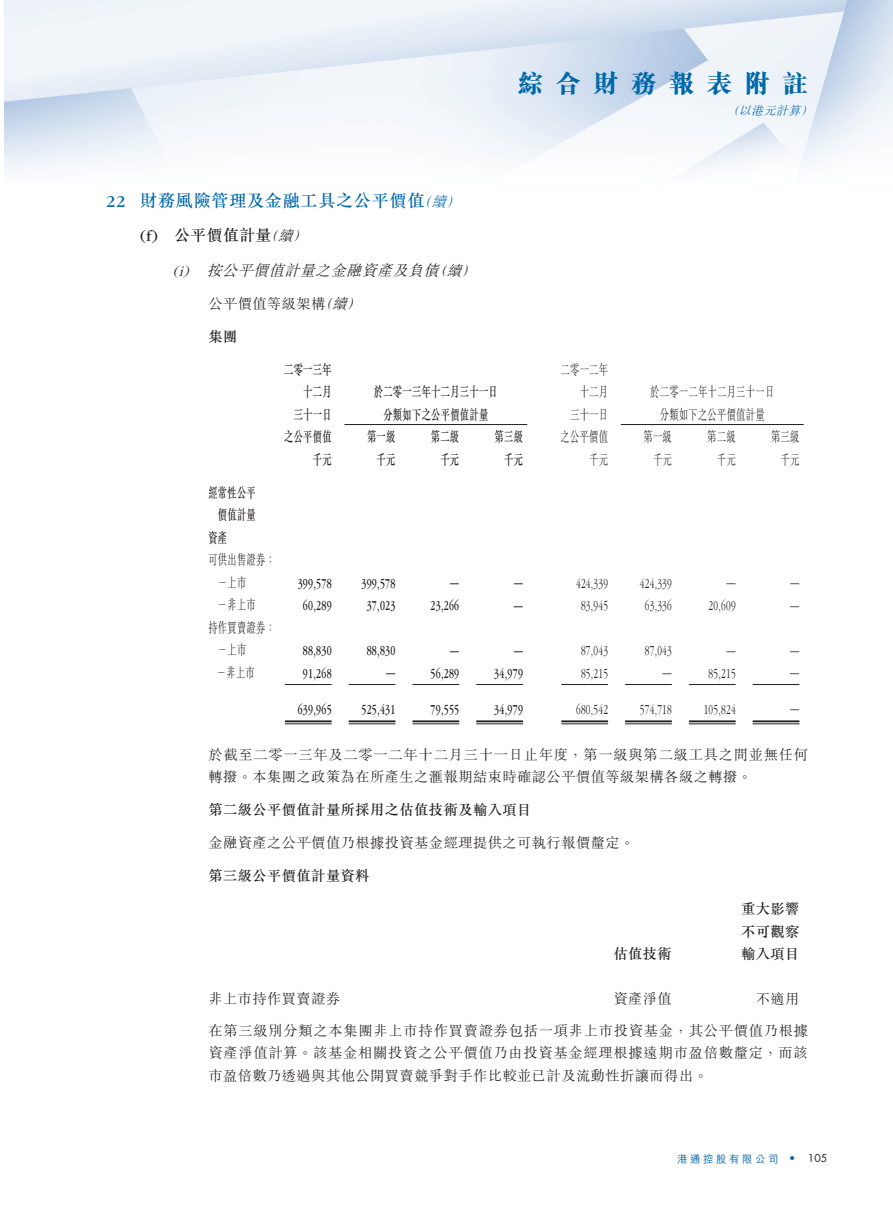
<style>
.page{position:relative;width:893px;height:1212px;background:#fff}
.page>*{position:absolute;margin:0;border:0;box-sizing:border-box;transform-origin:0 0}
.t1{font:800 25.5px "M Sung HK";letter-spacing:.485em;color:#0068a9}
._3__標題{font:500 17.25px "M Sung HK";letter-spacing:.03em;color:#0068a9}
._4__副標題{font:500 15.75px "M Sung HK";letter-spacing:.03em;color:#231f20}
._5__副副標題{font:italic 300 15px "M Sung HK";color:#231f20}
._1__內文{font:300 14.25px/22.5px "M Sung HK";letter-spacing:.03em;color:#231f20;text-align:justify}
._1__內文-2{font:14.25px "ITC Garamond Std";letter-spacing:.03em;color:#231f20;scale:.65 1}
._1__內文-3{font:300 14.25px "M Sung HK";letter-spacing:.03em;color:#231f20;scale:.65 1}
._1__內文-4{font:300 14.25px "ITC Garamond Std";letter-spacing:.03em;color:#231f20;scale:.65 1}
._1__內文-5{font:300 14.25px/22.5px "M Sung HK";letter-spacing:.055em;color:#231f20}
._1__內文-6{font:500 14.25px "M Sung HK";letter-spacing:.03em;color:#231f20;scale:.65 1}
._1__內文-7{font:500 14.25px "M Sung HK";letter-spacing:.03em;color:#231f20}
.t2{font:italic 300 12px "M Sung HK";color:#0068a9}
.t3{font:500 10.5px "M Hei HK";letter-spacing:.25em;color:#0068a9}
.s1{font-family:"ITC Garamond Std";font-weight:400}
.s2{font-weight:300;font-style:italic;font-size:14.25px}
.s3{font-family:"ITC Garamond Std"}
.s4{font-size:14.25px}
.s5{font-style:italic}
.s6{font-family:"Futura Std";font-weight:400}
.s7{font-family:"Futura Std";font-weight:400;color:#231f20}
</style>
<div class="page">
<hr style="left:344px;top:424px;width:183px;height:1px;background:#231f20">
<hr style="left:621px;top:424px;width:183px;height:1px;background:#231f20">
<hr style="left:285px;top:684px;width:47px;height:1px;background:#231f20">
<hr style="left:349px;top:684px;width:46px;height:1px;background:#231f20">
<hr style="left:412px;top:684px;width:47px;height:1px;background:#231f20">
<hr style="left:476px;top:684px;width:47px;height:1px;background:#231f20">
<hr style="left:561px;top:684px;width:47px;height:1px;background:#231f20">
<hr style="left:625px;top:684px;width:47px;height:1px;background:#231f20">
<hr style="left:689px;top:684px;width:47px;height:1px;background:#231f20">
<hr style="left:753px;top:684px;width:46px;height:1px;background:#231f20">
<hr style="left:285px;top:720px;width:47px;height:2px;background:#231f20">
<hr style="left:285px;top:723px;width:47px;height:1px;background:#231f20">
<hr style="left:349px;top:720px;width:46px;height:2px;background:#231f20">
<hr style="left:349px;top:723px;width:46px;height:1px;background:#231f20">
<hr style="left:412px;top:720px;width:47px;height:2px;background:#231f20">
<hr style="left:412px;top:723px;width:47px;height:1px;background:#231f20">
<hr style="left:476px;top:720px;width:47px;height:2px;background:#231f20">
<hr style="left:476px;top:723px;width:47px;height:1px;background:#231f20">
<hr style="left:561px;top:720px;width:47px;height:2px;background:#231f20">
<hr style="left:561px;top:723px;width:47px;height:1px;background:#231f20">
<hr style="left:625px;top:720px;width:47px;height:2px;background:#231f20">
<hr style="left:625px;top:723px;width:47px;height:1px;background:#231f20">
<hr style="left:689px;top:720px;width:47px;height:2px;background:#231f20">
<hr style="left:689px;top:723px;width:47px;height:1px;background:#231f20">
<hr style="left:753px;top:720px;width:46px;height:2px;background:#231f20">
<hr style="left:753px;top:723px;width:46px;height:1px;background:#231f20">
<h1 class="t1" style="left:518px;top:71px;width:292px">綜合財務報表附註</h1>
<p class="t2" style="left:726px;top:103px;width:92px">（以港元計算）</p>
<p class="_3__標題" style="left:106px;top:188px;width:360px"><span class="s1">22</span> 財務風險管理及金融工具之公平價值<span class="s2">（續）</span></p>
<p class="_4__副標題" style="left:140px;top:224px;width:173px"><span class="s1">(f)</span> 公平價值計量<span class="s2">（續）</span></p>
<p class="_5__副副標題" style="left:173px;top:260px;width:309px"><span class="s3">(i)</span> 按公平價值計量之金融資產及負債<span class="s4">（續）</span></p>
<p class="_1__內文" style="left:208px;top:291px;width:159px">公平價值等級架構<span class="s5">（續）</span></p>
<p class="_1__內文-7" style="left:208px;top:327px;width:30px">集團</p>
<p class="_1__內文-6" style="left:284px;top:360px;width:75px">二零一三年</p>
<p class="_1__內文-3" style="left:561px;top:359px;width:75px">二零一二年</p>
<p class="_1__內文-6" style="left:303px;top:382px;width:45px">十二月</p>
<p class="_1__內文-6" style="left:374px;top:382px;width:192px">於二零一三年十二月三十一日</p>
<p class="_1__內文-3" style="left:580px;top:382px;width:45px">十二月</p>
<p class="_1__內文-3" style="left:650px;top:382px;width:192px">於二零一二年十二月三十一日</p>
<p class="_1__內文-6" style="left:294px;top:405px;width:60px">三十一日</p>
<p class="_1__內文-6" style="left:383px;top:405px;width:163px">分類如下之公平價值計量</p>
<p class="_1__內文-3" style="left:570px;top:404px;width:60px">三十一日</p>
<p class="_1__內文-3" style="left:660px;top:404px;width:163px">分類如下之公平價值計量</p>
<p class="_1__內文-6" style="left:284px;top:427px;width:75px">之公平價值</p>
<p class="_1__內文-6" style="left:367px;top:427px;width:45px">第一級</p>
<p class="_1__內文-6" style="left:431px;top:427px;width:45px">第二級</p>
<p class="_1__內文-6" style="left:495px;top:427px;width:45px">第三級</p>
<p class="_1__內文-3" style="left:561px;top:427px;width:75px">之公平價值</p>
<p class="_1__內文-3" style="left:643px;top:427px;width:45px">第一級</p>
<p class="_1__內文-3" style="left:707px;top:427px;width:45px">第二級</p>
<p class="_1__內文-3" style="left:771px;top:427px;width:45px">第三級</p>
<p class="_1__內文-6" style="left:313px;top:450px;width:30px">千元</p>
<p class="_1__內文-6" style="left:377px;top:450px;width:30px">千元</p>
<p class="_1__內文-6" style="left:440px;top:450px;width:30px">千元</p>
<p class="_1__內文-6" style="left:504px;top:450px;width:30px">千元</p>
<p class="_1__內文-3" style="left:589px;top:449px;width:30px">千元</p>
<p class="_1__內文-3" style="left:653px;top:449px;width:30px">千元</p>
<p class="_1__內文-3" style="left:717px;top:449px;width:30px">千元</p>
<p class="_1__內文-3" style="left:781px;top:449px;width:30px">千元</p>
<p class="_1__內文-6" style="left:208px;top:483px;width:75px">經常性公平</p>
<p class="_1__內文-6" style="left:218px;top:505px;width:60px">價值計量</p>
<p class="_1__內文-6" style="left:208px;top:528px;width:30px">資產</p>
<p class="_1__內文-3" style="left:208px;top:550px;width:104px">可供出售證券：</p>
<p class="_1__內文-3" style="left:218px;top:572px;width:45px">－上市</p>
<p class="_1__內文-2" style="left:298px;top:575px;width:54px">399,578</p>
<p class="_1__內文-2" style="left:361px;top:575px;width:54px">399,578</p>
<p class="_1__內文-2" style="left:450px;top:575px;width:16px">—</p>
<p class="_1__內文-2" style="left:514px;top:575px;width:16px">—</p>
<p class="_1__內文-4" style="left:576px;top:576px;width:51px">424,339</p>
<p class="_1__內文-4" style="left:640px;top:576px;width:51px">424,339</p>
<p class="_1__內文-4" style="left:726px;top:575px;width:16px">—</p>
<p class="_1__內文-4" style="left:790px;top:575px;width:16px">—</p>
<p class="_1__內文-3" style="left:218px;top:595px;width:60px">－非上市</p>
<p class="_1__內文-2" style="left:303px;top:598px;width:46px">60,289</p>
<p class="_1__內文-2" style="left:367px;top:598px;width:46px">37,023</p>
<p class="_1__內文-2" style="left:431px;top:598px;width:46px">23,266</p>
<p class="_1__內文-2" style="left:514px;top:597px;width:16px">—</p>
<p class="_1__內文-4" style="left:581px;top:598px;width:43px">83,945</p>
<p class="_1__內文-4" style="left:645px;top:598px;width:43px">63,336</p>
<p class="_1__內文-4" style="left:709px;top:598px;width:43px">20,609</p>
<p class="_1__內文-4" style="left:790px;top:597px;width:16px">—</p>
<p class="_1__內文-3" style="left:208px;top:617px;width:104px">持作買賣證券：</p>
<p class="_1__內文-3" style="left:218px;top:640px;width:45px">－上市</p>
<p class="_1__內文-2" style="left:303px;top:643px;width:46px">88,830</p>
<p class="_1__內文-2" style="left:367px;top:643px;width:46px">88,830</p>
<p class="_1__內文-2" style="left:450px;top:642px;width:16px">—</p>
<p class="_1__內文-2" style="left:514px;top:642px;width:16px">—</p>
<p class="_1__內文-4" style="left:581px;top:643px;width:43px">87,043</p>
<p class="_1__內文-4" style="left:645px;top:643px;width:43px">87,043</p>
<p class="_1__內文-4" style="left:726px;top:642px;width:16px">—</p>
<p class="_1__內文-4" style="left:790px;top:642px;width:16px">—</p>
<p class="_1__內文-3" style="left:217px;top:662px;width:60px">－非上市</p>
<p class="_1__內文-2" style="left:303px;top:665px;width:46px">91,268</p>
<p class="_1__內文-2" style="left:386px;top:665px;width:16px">—</p>
<p class="_1__內文-2" style="left:431px;top:665px;width:46px">56,289</p>
<p class="_1__內文-2" style="left:494px;top:665px;width:46px">34,979</p>
<p class="_1__內文-4" style="left:581px;top:666px;width:43px">85,215</p>
<p class="_1__內文-4" style="left:663px;top:665px;width:16px">—</p>
<p class="_1__內文-4" style="left:709px;top:666px;width:43px">85,215</p>
<p class="_1__內文-4" style="left:790px;top:665px;width:16px">—</p>
<p class="_1__內文-2" style="left:298px;top:702px;width:54px">639,965</p>
<p class="_1__內文-2" style="left:361px;top:702px;width:54px">525,431</p>
<p class="_1__內文-2" style="left:431px;top:702px;width:46px">79,555</p>
<p class="_1__內文-2" style="left:494px;top:702px;width:46px">34,979</p>
<p class="_1__內文-4" style="left:576px;top:702px;width:51px">680,542</p>
<p class="_1__內文-4" style="left:640px;top:702px;width:51px">574,718</p>
<p class="_1__內文-4" style="left:704px;top:702px;width:51px">105,824</p>
<p class="_1__內文-4" style="left:790px;top:701px;width:16px">—</p>
<p class="_1__內文-5" style="left:208px;top:742px;width:601px">於截至二零一三年及二零一二年十二月三十一日止年度，第一級與第二級工具之間並無任何轉撥。本集團之政策為在所產生之滙報期結束時確認公平價值等級架構各級之轉撥。</p>
<p class="_1__內文-7" style="left:208px;top:800px;width:325px">第二級公平價值計量所採用之估值技術及輸入項目</p>
<p class="_1__內文" style="left:208px;top:831px;width:428px">金融資產之公平價值乃根據投資基金經理提供之可執行報價釐定。</p>
<p class="_1__內文-7" style="left:208px;top:866px;width:163px">第三級公平價值計量資料</p>
<p class="_1__內文-7" style="left:741px;top:899px;width:60px">重大影響</p>
<p class="_1__內文-7" style="left:741px;top:922px;width:60px">不可觀察</p>
<p class="_1__內文-7" style="left:613px;top:944px;width:60px">估值技術</p>
<p class="_1__內文-7" style="left:741px;top:944px;width:60px">輸入項目</p>
<p class="_1__內文" style="left:208px;top:987px;width:133px">非上市持作買賣證券</p>
<p class="_1__內文" style="left:613px;top:987px;width:60px">資產淨值</p>
<p class="_1__內文" style="left:756px;top:987px;width:45px">不適用</p>
<p class="_1__內文" style="left:208px;top:1018px;width:601px">在第三級別分類之本集團非上市持作買賣證券包括一項非上市投資基金，其公平價值乃根據資產淨值計算。該基金相關投資之公平價值乃由投資基金經理根據遠期市盈倍數釐定，而該市盈倍數乃透過與其他公開買賣競爭對手作比較並已計及流動性折讓而得出。</p>
<p class="t3" style="left:677px;top:1151px;width:152px">港通控股有限公司 <span class="s6">•</span> <span class="s7">105</span></p>
</div>
